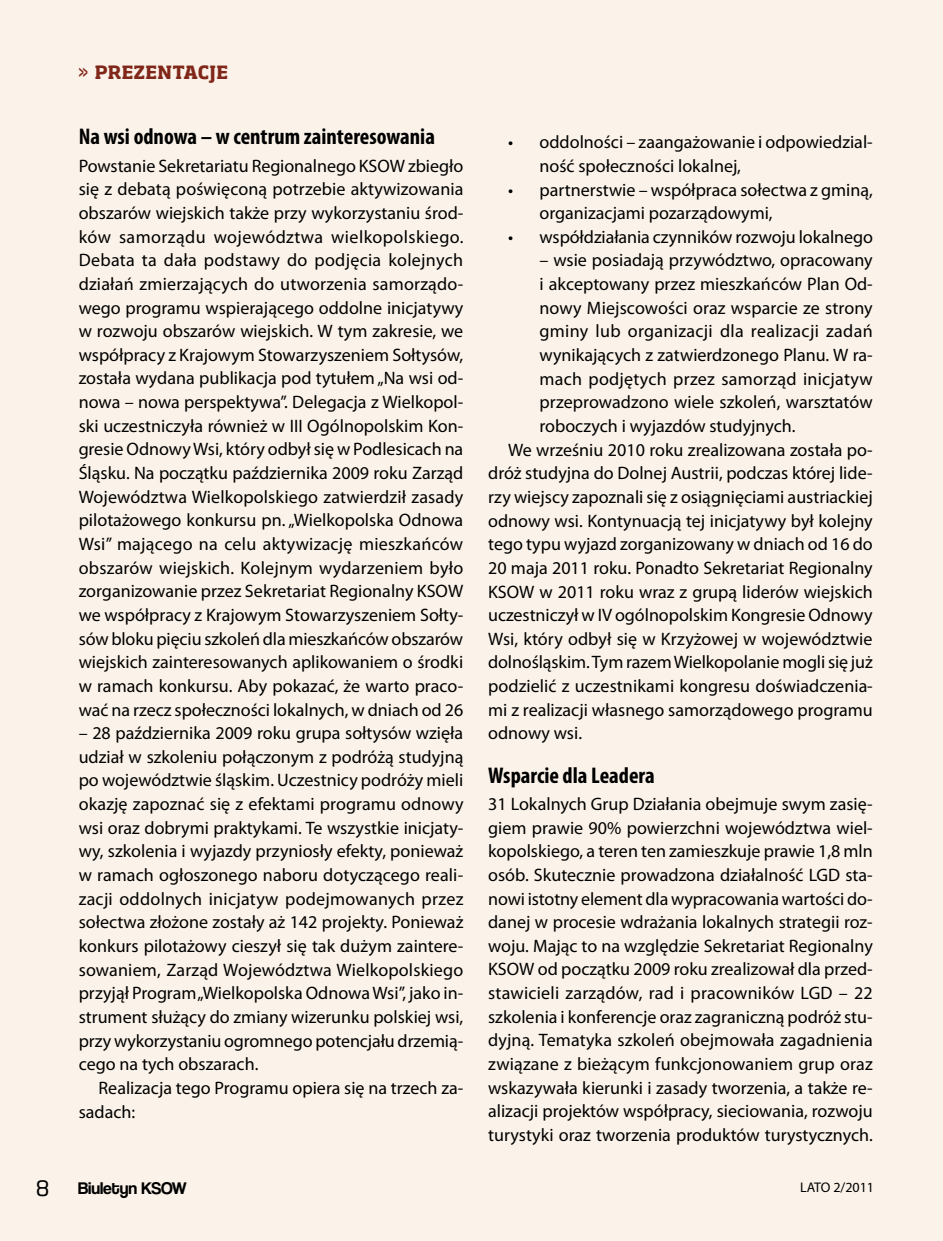
<style>
.page{position:relative;width:943px;height:1241px;background:#fff}
.page>*{position:absolute;margin:0;border:0;box-sizing:border-box;transform-origin:0 0}
.t1{font:700 condensed 22.75px "Myriad Pro";color:#000}
.t2{font:21px "Soho Pro";color:#000}
.t3{font:18.03px/23.6px "Myriad Pro";color:#000;text-align:justify}
.t4{font:18.03px "Myriad Pro";letter-spacing:.02em;color:#000}
.t5{font:700 18.03px "Soho Pro";letter-spacing:.015em;color:#802719}
.t6{font:17.5px "Coolvetica Rg";color:#000}
.t7{font:14px "Myriad Pro";color:#000}
.s1{font-family:"Myriad Pro";font-weight:900;font-size:17.5px}
</style>
<div class="page">
<div style="left:0;top:0;width:943px;height:1240px;background:#fbf3e9"></div>
<p class="t5" style="left:79px;top:59px;width:151px"><span class="s1">&gt;&gt;</span> PREZENTACJE</p>
<p class="t1" style="left:79px;top:123px;width:358px">Na wsi odnowa – w centrum zainteresowania</p>
<p class="t3" style="left:79px;top:153px;width:386px">Powstanie Sekretariatu Regionalnego KSOW zbiegło się z debatą poświęconą potrzebie aktywizowania obszarów wiejskich także przy wykorzystaniu środ&shy;ków samorządu województwa wielkopolskiego.<br>Debata ta dała podstawy do podjęcia kolejnych działań zmierzających do utworzenia samorządo&shy;wego programu wspierającego oddolne inicjatywy w rozwoju obszarów wiejskich. W tym zakresie, we współpracy z Krajowym Stowarzyszeniem Sołtysów, została wydana publikacja pod tytułem „Na wsi od&shy;nowa – nowa perspektywa”. Delegacja z Wielkopol&shy;ski uczestniczyła również w III Ogólnopolskim Kon&shy;gresie Odnowy Wsi, który odbył się w Podlesicach na Śląsku. Na początku października 2009 roku Zarząd Województwa Wielkopolskiego zatwierdził zasady pilotażowego konkursu pn. „Wielkopolska Odnowa Wsi” mającego na celu aktywizację mieszkańców obszarów wiejskich. Kolejnym wydarzeniem było zorganizowanie przez Sekretariat Regionalny KSOW we współpracy z Krajowym Stowarzyszeniem Sołty&shy;sów bloku pięciu szkoleń dla mieszkańców obszarów wiejskich zainteresowanych aplikowaniem o środki w ramach konkursu. Aby pokazać, że warto praco&shy;wać na rzecz społeczności lokalnych, w dniach od 26</p>
<p class="t3" style="left:79px;top:721px;width:386px">– 28 października 2009 roku grupa sołtysów wzięła udział w szkoleniu połączonym z podróżą studyjną po województwie śląskim. Uczestnicy podróży mieli okazję zapoznać się z efektami programu odnowy wsi oraz dobrymi praktykami. Te wszystkie inicjaty&shy;wy, szkolenia i wyjazdy przyniosły efekty, ponieważ w ramach ogłoszonego naboru dotyczącego reali&shy;zacji oddolnych inicjatyw podejmowanych przez sołectwa złożone zostały aż 142 projekty. Ponieważ konkurs pilotażowy cieszył się tak dużym zaintere&shy;sowaniem, Zarząd Województwa Wielkopolskiego przyjął Program „Wielkopolska Odnowa Wsi”, jako in&shy;strument służący do zmiany wizerunku polskiej wsi, przy wykorzystaniu ogromnego potencjału drzemią&shy;cego na tych obszarach.</p>
<p class="t3" style="left:79px;top:1075px;width:386px;text-indent:20px">Realizacja tego Programu opiera się na trzech za&shy;sadach:</p>
<p class="t3" style="left:539px;top:130px;width:335px;text-indent:-32px">• oddolności – zaangażowanie i odpowiedzial&shy;ność społeczności lokalnej,</p>
<p class="t3" style="left:539px;top:177px;width:335px;text-indent:-32px">• partnerstwie – współpraca sołectwa z gminą, organizacjami pozarządowymi,</p>
<p class="t3" style="left:508px;top:225px;width:366px">• współdziałania czynników rozwoju lokalnego</p>
<p class="t3" style="left:539px;top:248px;width:335px">– wsie posiadają przywództwo, opracowany</p>
<p class="t3" style="left:539px;top:272px;width:335px">i akceptowany przez mieszkańców Plan Od-</p>
<p class="t3" style="left:539px;top:295px;width:335px">nowy Miejscowości oraz wsparcie ze strony</p>
<p class="t4" style="left:539px;top:320px;width:334px">gminy lub organizacji dla realizacji zadań</p>
<p class="t3" style="left:539px;top:343px;width:335px">wynikających z zatwierdzonego Planu. W ra-</p>
<p class="t3" style="left:539px;top:366px;width:334px">mach podjętych przez samorząd inicjatyw</p>
<p class="t3" style="left:539px;top:390px;width:334px">przeprowadzono wiele szkoleń, warsztatów</p>
<p class="t3" style="left:539px;top:414px;width:257px">roboczych i wyjazdów studyjnych.</p>
<p class="t3" style="left:508px;top:437px;width:366px">We wrześniu 2010 roku zrealizowana została po-</p>
<p class="t3" style="left:488px;top:461px;width:386px">dróż studyjna do Dolnej Austrii, podczas której lide-</p>
<p class="t3" style="left:488px;top:484px;width:386px">rzy wiejscy zapoznali się z osiągnięciami austriackiej</p>
<p class="t3" style="left:488px;top:508px;width:386px">odnowy wsi. Kontynuacją tej inicjatywy był kolejny</p>
<p class="t3" style="left:488px;top:532px;width:386px">tego typu wyjazd zorganizowany w dniach od 16 do</p>
<p class="t3" style="left:488px;top:555px;width:386px">20 maja 2011 roku. Ponadto Sekretariat Regionalny</p>
<p class="t3" style="left:488px;top:579px;width:386px">KSOW w 2011 roku wraz z grupą liderów wiejskich</p>
<p class="t3" style="left:488px;top:603px;width:386px">uczestniczył w IV ogólnopolskim Kongresie Odnowy</p>
<p class="t3" style="left:488px;top:626px;width:386px">Wsi, który odbył się w Krzyżowej w województwie</p>
<p class="t3" style="left:488px;top:650px;width:386px">dolnośląskim. Tym razem Wielkopolanie mogli się już</p>
<p class="t3" style="left:488px;top:673px;width:386px">podzielić z uczestnikami kongresu doświadczenia-</p>
<p class="t3" style="left:488px;top:697px;width:386px">mi z realizacji własnego samorządowego programu</p>
<p class="t3" style="left:488px;top:721px;width:95px">odnowy wsi.</p>
<p class="t1" style="left:488px;top:760px;width:168px">Wsparcie dla Leadera</p>
<p class="t3" style="left:488px;top:791px;width:386px">31 Lokalnych Grup Działania obejmuje swym zasię&shy;giem prawie 90% powierzchni województwa wiel&shy;kopolskiego, a teren ten zamieszkuje prawie 1,8 mln osób. Skutecznie prowadzona działalność LGD sta&shy;nowi istotny element dla wypracowania wartości do&shy;danej w procesie wdrażania lokalnych strategii roz&shy;woju. Mając to na względzie Sekretariat Regionalny KSOW od początku 2009 roku zrealizował dla przed&shy;stawicieli zarządów, rad i pracowników LGD – 22 szkolenia i konferencje oraz zagraniczną podróż stu&shy;dyjną. Tematyka szkoleń obejmowała zagadnienia związane z bieżącym funkcjonowaniem grup oraz wskazywała kierunki i zasady tworzenia, a także re&shy;alizacji projektów współpracy, sieciowania, rozwoju turystyki oraz tworzenia produktów turystycznych.</p>
<p class="t2" style="left:36px;top:1173px;width:15px">8</p>
<p class="t6" style="left:78px;top:1177px;width:110px">Biuletyn KSOW</p>
<p class="t7" style="left:800px;top:1178px;width:76px">LATO 2/2011</p>
</div>
